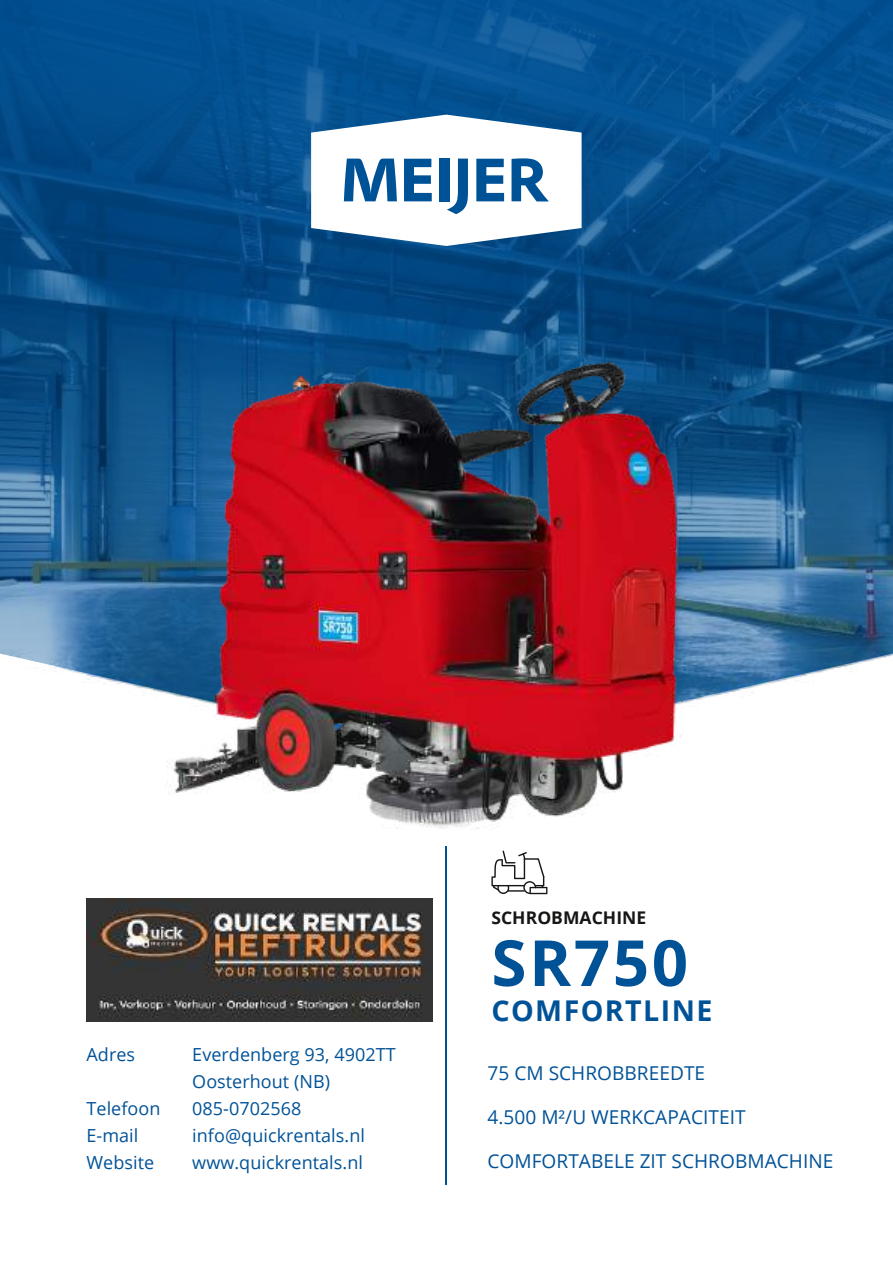
<style>
.page{position:relative;width:893px;height:1264px;background:#fff}
.page>*{position:absolute;margin:0;border:0;box-sizing:border-box;transform-origin:0 0}
.t1{font:700 63.6px "Open Sans";letter-spacing:.045em;color:#005297}
.t2{font:700 28.65px "Open Sans";letter-spacing:.05em;color:#005297}
.t3{font:19.05px "Open Sans";letter-spacing:.005em;color:#005297}
.t4{font:18px/27px "Open Sans";letter-spacing:.005em;color:#005297}
.t5{font:700 17.55px "Open Sans";letter-spacing:.005em;color:#171615}
</style>
<div class="page">
<img style="left:0;top:1px;width:892px;height:683px">
<img style="left:105px;top:289px;width:682px;height:611px">
<hr style="left:444px;top:846px;width:2px;height:339px;background:#005297">
<svg style="left:311px;top:115px;width:270px;height:131px"></svg>
<img style="left:87px;top:898px;width:346px;height:123px">
<p class="t4" style="left:87px;top:1040px;width:50px">Adres</p>
<p class="t4" style="left:87px;top:1094px;width:75px">Telefoon<br>E-mail<br>Website</p>
<p class="t4" style="left:192px;top:1040px;width:205px">Everdenberg 93, 4902TT<br>Oosterhout (NB)<br>085-0702568 info@quickrentals.nl www.quickrentals.nl</p>
<p class="t5" style="left:491px;top:905px;width:156px">SCHROBMACHINE</p>
<h1 class="t1" style="left:491px;top:918px;width:198px">SR750</h1>
<h2 class="t2" style="left:491px;top:989px;width:222px">COMFORTLINE</h2>
<p class="t3" style="left:487px;top:1059px;width:219px">75 CM SCHROBBREEDTE</p>
<p class="t3" style="left:487px;top:1103px;width:260px">4.500 M²/U WERKCAPACITEIT</p>
<p class="t3" style="left:487px;top:1148px;width:347px">COMFORTABELE ZIT SCHROBMACHINE</p>
</div>
